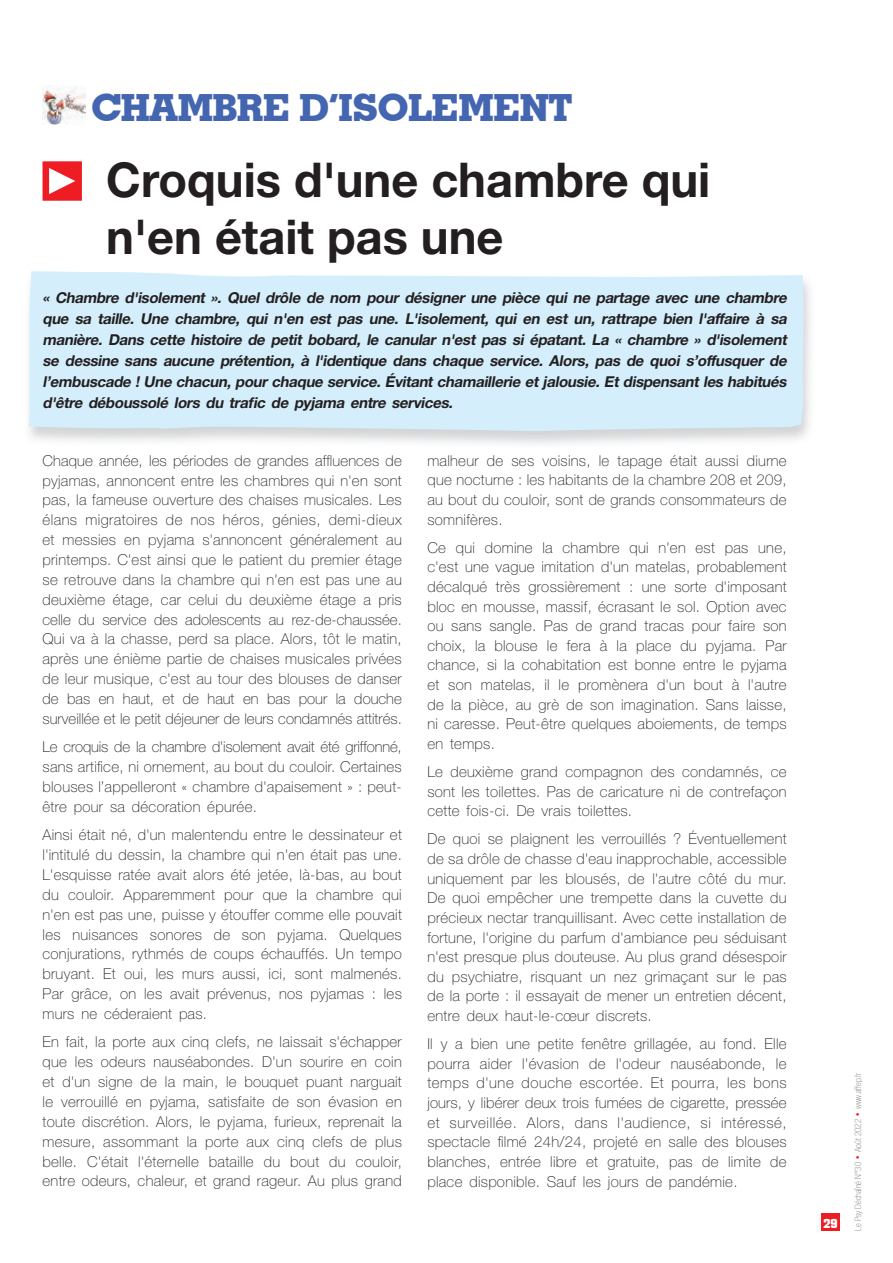
<style>
.page{position:relative;width:893px;height:1263px;background:#fff}
.page>*{position:absolute;margin:0;border:0;box-sizing:border-box;transform-origin:0 0}
.t1{font:700 48px/57px "Helvetica Neue LT Std";color:#231f20}
.t2{font:700 37.5px "Geometric Slab 703 BT Xtra";letter-spacing:-.01em;color:#4466b0}
.t3{font:100 15px/19.8px "Helvetica Neue LT Std";letter-spacing:.02em;color:#231f20;text-align:justify}
.t4{font:italic 700 15px/21px "Helvetica Neue LT Std";color:#231f20;text-align:justify}
.t5{font:700 13.5px "City D";color:#fff}
.t6{font:100 condensed 9px "Helvetica Neue LT Std";color:#787a7d}
.s1{font-family:"Pointers";font-weight:400;font-size:52.5px;color:#ee1d23}
.s2{font-family:"Geometric Slab 703 BT";font-weight:700;font-stretch:normal;color:#ee1d23}
</style>
<div class="page">
<svg style="left:29px;top:271px;width:775px;height:160px;fill:#d4effb"></svg>
<img style="left:43px;top:85px;width:43px;height:39px">
<div style="left:821px;top:1213px;width:19px;height:18px;background:#ee1d23"></div>
<h2 class="t2" style="left:91px;top:84px;width:483px">CHAMBRE D’ISOLEMENT</h2>
<h1 class="t1" style="left:106px;top:150px;width:605px;text-indent:-64px"><span class="s1">s</span> Croquis d'une chambre qui n'en était pas une</h1>
<p class="t4" style="left:43px;top:286px;width:749px">« Chambre d'isolement ». Quel drôle de nom pour désigner une pièce qui ne partage avec une chambre que sa taille. Une chambre, qui n'en est pas une. L'isolement, qui en est un, rattrape bien l'affaire à sa manière. Dans cette histoire de petit bobard, le canular n'est pas si épatant. La « chambre » d'isolement se dessine sans aucune prétention, à l'identique dans chaque service. Alors, pas de quoi s’offusquer de l’embuscade ! Une chacun, pour chaque service. Évitant chamaillerie et jalousie. Et dispensant les habitués d'être déboussolé lors du trafic de pyjama entre services.</p>
<p class="t3" style="left:43px;top:450px;width:361px">Chaque année, les périodes de grandes affluences de pyjamas, annoncent entre les chambres qui n'en sont pas, la fameuse ouverture des chaises musicales. Les élans migratoires de nos héros, génies, demi-dieux et messies en pyjama s'annoncent généralement au printemps. C'est ainsi que le patient du premier étage se retrouve dans la chambre qui n'en est pas une au deuxième étage, car celui du deuxième étage a pris celle du service des adolescents au rez-de-chaussée.<br>Qui va à la chasse, perd sa place. Alors, tôt le matin, après une énième partie de chaises musicales privées de leur musique, c'est au tour des blouses de danser de bas en haut, et de haut en bas pour la douche surveillée et le petit déjeuner de leurs condamnés attitrés.</p>
<p class="t3" style="left:43px;top:737px;width:361px">Le croquis de la chambre d'isolement avait été griffonné, sans artifice, ni ornement, au bout du couloir. Certaines blouses l’appelleront « chambre d'apaisement » : peut&shy;être pour sa décoration épurée.</p>
<p class="t3" style="left:43px;top:825px;width:361px">Ainsi était né, d'un malentendu entre le dessinateur et l'intitulé du dessin, la chambre qui n'en était pas une.<br>L'esquisse ratée avait alors été jetée, là-bas, au bout du couloir. Apparemment pour que la chambre qui n'en est pas une, puisse y étouffer comme elle pouvait les nuisances sonores de son pyjama. Quelques conjurations, rythmés de coups échauffés. Un tempo bruyant. Et oui, les murs aussi, ici, sont malmenés.<br>Par grâce, on les avait prévenus, nos pyjamas : les murs ne céderaient pas.</p>
<p class="t3" style="left:43px;top:1032px;width:361px">En fait, la porte aux cinq clefs, ne laissait s'échapper que les odeurs nauséabondes. D'un sourire en coin et d'un signe de la main, le bouquet puant narguait le verrouillé en pyjama, satisfaite de son évasion en toute discrétion. Alors, le pyjama, furieux, reprenait la mesure, assommant la porte aux cinq clefs de plus belle. C'était l'éternelle bataille du bout du couloir, entre odeurs, chaleur, et grand rageur. Au plus grand</p>
<p class="t3" style="left:427px;top:450px;width:361px">malheur de ses voisins, le tapage était aussi diurne que nocturne : les habitants de la chambre 208 et 209, au bout du couloir, sont de grands consommateurs de somnifères.</p>
<p class="t3" style="left:427px;top:537px;width:361px">Ce qui domine la chambre qui n'en est pas une, c'est une vague imitation d'un matelas, probablement décalqué très grossièrement : une sorte d'imposant bloc en mousse, massif, écrasant le sol. Option avec ou sans sangle. Pas de grand tracas pour faire son choix, la blouse le fera à la place du pyjama. Par chance, si la cohabitation est bonne entre le pyjama et son matelas, il le promènera d'un bout à l'autre de la pièce, au grè de son imagination. Sans laisse, ni caresse. Peut-être quelques aboiements, de temps en temps.</p>
<p class="t3" style="left:427px;top:762px;width:361px">Le deuxième grand compagnon des condamnés, ce sont les toilettes. Pas de caricature ni de contrefaçon cette fois-ci. De vrais toilettes.</p>
<p class="t3" style="left:427px;top:829px;width:361px">De quoi se plaignent les verrouillés ? Éventuellement de sa drôle de chasse d'eau inapprochable, accessible uniquement par les blousés, de l'autre côté du mur.<br>De quoi empêcher une trempette dans la cuvette du précieux nectar tranquillisant. Avec cette installation de fortune, l'origine du parfum d'ambiance peu séduisant n'est presque plus douteuse. Au plus grand désespoir du psychiatre, risquant un nez grimaçant sur le pas de la porte : il essayait de mener un entretien décent, entre deux haut-le-cœur discrets.</p>
<p class="t3" style="left:427px;top:1034px;width:361px">Il y a bien une petite fenêtre grillagée, au fond. Elle pourra aider l'évasion de l'odeur nauséabonde, le temps d'une douche escortée. Et pourra, les bons jours, y libérer deux trois fumées de cigarette, pressée et surveillée. Alors, dans l'audience, si intéressé, spectacle filmé 24h/24, projeté en salle des blouses blanches, entrée libre et gratuite, pas de limite de place disponible. Sauf les jours de pandémie.</p>
<p class="t5" style="left:824px;top:1216px;width:16px">29</p>
<p class="t6" style="left:853px;top:1231px;width:160px;rotate:-90deg">Le Psy Déchaîné N°30 <span class="s2">•</span> Août 2022 <span class="s2">•</span> www.affep.fr</p>
</div>
